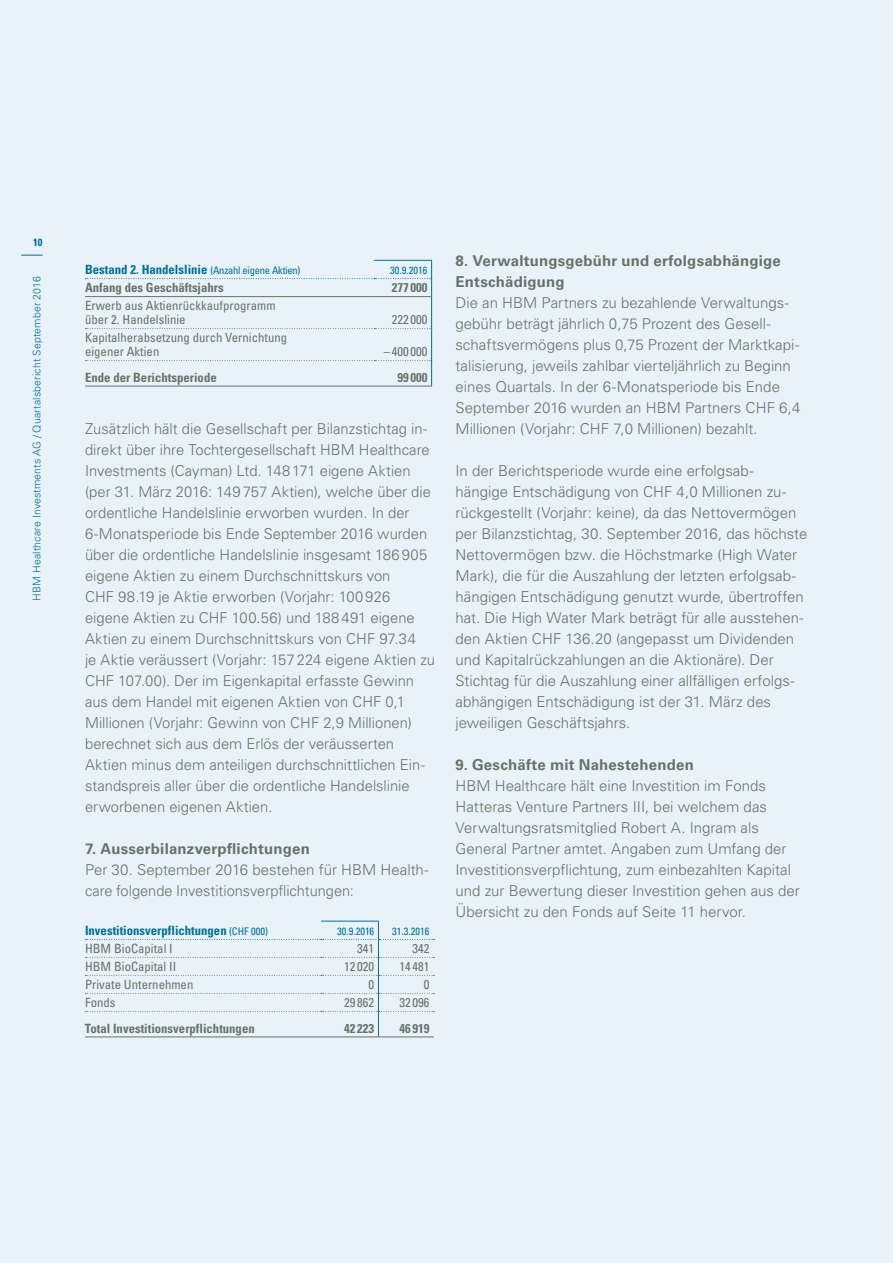
<style>
.page{position:relative;width:893px;height:1263px;background:#e9f2f8}
.page>*{position:absolute;margin:0;border:0;box-sizing:border-box;transform-origin:0 0}
.t1{font:300 15px/21px "Univers LT Std";color:#68726a}
.t2{font:700 15px/21px "Univers LT Std";letter-spacing:.015em;color:#68726a}
.t3{font:condensed 12.75px/14.2px "Univers LT Std";color:#68726a}
.t4{font:700 condensed 12.75px "Univers LT Std";color:#68726a}
.t5{font:700 condensed 12.75px "Univers LT Std";color:#006f95}
.t6{font:300 10.5px "Univers LT Std";letter-spacing:.015em;color:#006f95}
.t7{font:condensed 10.5px "Univers LT Std";color:#006f95}
.t8{font:700 condensed 10.5px "Univers LT Std";color:#006f95}
.s1{font-weight:400;font-size:10.5px}
</style>
<div class="page">
<svg style="left:21px;top:255px;width:22px;height:1px"></svg>
<hr style="left:85px;top:386px;width:289px;height:1px;background:#68726a">
<hr style="left:374px;top:386px;width:58px;height:1px;background:#68726a">
<hr style="left:374px;top:260px;width:58px;height:1px;background:#006f95">
<hr style="left:431px;top:297px;width:1px;height:32px;background:#006f95">
<hr style="left:431px;top:329px;width:1px;height:32px;background:#006f95">
<svg style="left:85px;top:360px;width:347px;height:26px"></svg>
<svg style="left:85px;top:261px;width:347px;height:36px"></svg>
<svg style="left:85px;top:328px;width:347px;height:1px"></svg>
<hr style="left:85px;top:1036px;width:236px;height:1px;background:#68726a">
<hr style="left:321px;top:1036px;width:57px;height:1px;background:#68726a">
<hr style="left:378px;top:1036px;width:56px;height:1px;background:#68726a">
<svg style="left:85px;top:921px;width:349px;height:115px"></svg>
<p class="t8" style="left:33px;top:236px;width:11px">10</p>
<p class="t6" style="left:30px;top:601px;width:326px;rotate:-90deg">HBM Healthcare Investments AG / Quartalsbericht September 2016</p>
<p class="t5" style="left:85px;top:262px;width:217px">Bestand 2. Handelslinie <span class="s1">(Anzahl eigene Aktien)</span></p>
<p class="t7" style="left:390px;top:264px;width:39px">30.9.2016</p>
<p class="t4" style="left:85px;top:280px;width:140px">Anfang des Geschäftsjahrs</p>
<p class="t4" style="left:392px;top:280px;width:37px">277 000</p>
<p class="t3" style="left:85px;top:298px;width:192px">Erwerb aus Aktienrückkaufprogramm über 2. Handelslinie</p>
<p class="t3" style="left:392px;top:312px;width:37px">222 000</p>
<p class="t3" style="left:85px;top:330px;width:204px">Kapitalherabsetzung durch Vernichtung eigener Aktien</p>
<p class="t3" style="left:384px;top:344px;width:45px">– 400 000</p>
<p class="t4" style="left:85px;top:369px;width:133px">Ende der Berichtsperiode</p>
<p class="t4" style="left:397px;top:369px;width:31px">99 000</p>
<p class="t1" style="left:85px;top:418px;width:352px">Zusätzlich hält die Gesellschaft per Bilanzstichtag in&shy;direkt über ihre Tochtergesellschaft HBM Healthcare Investments (Cayman) Ltd. 148171 eigene Aktien (per 31. März 2016: 149757 Aktien), welche über die ordentliche Handelslinie erworben wurden. In der 6-Monatsperiode bis Ende September 2016 wurden über die ordentliche Handelslinie insgesamt 186905 eigene Aktien zu einem Durchschnittskurs von<br>CHF 98.19 je Aktie erworben (Vorjahr: 100926 eigene Aktien zu CHF 100.56) und 188491 eigene Aktien zu einem Durchschnittskurs von CHF 97.34<br>je Aktie veräussert (Vorjahr: 157224 eigene Aktien zu CHF 107.00). Der im Eigenkapital erfasste Gewinn aus dem Handel mit eigenen Aktien von CHF 0,1<br>Millionen (Vorjahr: Gewinn von CHF 2,9 Millionen) berechnet sich aus dem Erlös der veräusserten Aktien minus dem anteiligen durchschnittlichen Ein&shy;standspreis aller über die ordentliche Handelslinie erworbenen eigenen Aktien.</p>
<p class="t2" style="left:85px;top:838px;width:226px">7. Ausserbilanzverpflichtungen</p>
<p class="t1" style="left:85px;top:859px;width:345px">Per 30. September 2016 bestehen für HBM Health&shy;care folgende Investitionsverpflichtungen:</p>
<p class="t5" style="left:85px;top:923px;width:185px">Investitionsverpflichtungen <span class="s1">(CHF 000)</span></p>
<p class="t7" style="left:337px;top:925px;width:38px">30.9.2016</p>
<p class="t7" style="left:392px;top:925px;width:39px">31.3.2016</p>
<p class="t3" style="left:85px;top:941px;width:89px">HBM BioCapital I</p>
<p class="t3" style="left:357px;top:941px;width:18px">341</p>
<p class="t3" style="left:412px;top:941px;width:18px">342</p>
<p class="t3" style="left:85px;top:959px;width:93px">HBM BioCapital II</p>
<p class="t3" style="left:344px;top:959px;width:31px">12 020</p>
<p class="t3" style="left:400px;top:959px;width:31px">14 481</p>
<p class="t3" style="left:85px;top:977px;width:110px">Private Unternehmen</p>
<p class="t3" style="left:368px;top:977px;width:7px">0</p>
<p class="t3" style="left:424px;top:977px;width:7px">0</p>
<p class="t3" style="left:85px;top:995px;width:32px">Fonds</p>
<p class="t3" style="left:344px;top:995px;width:31px">29 862</p>
<p class="t3" style="left:400px;top:995px;width:31px">32 096</p>
<p class="t4" style="left:85px;top:1020px;width:171px">Total Investitionsverpflichtungen</p>
<p class="t4" style="left:344px;top:1020px;width:31px">42 223</p>
<p class="t4" style="left:399px;top:1020px;width:31px">46 919</p>
<p class="t2" style="left:455px;top:250px;width:327px">8. Verwaltungsgebühr und erfolgsabhängige<br>Entschädigung</p>
<p class="t1" style="left:455px;top:292px;width:346px">Die an HBM Partners zu bezahlende Verwaltungs&shy;gebühr beträgt jährlich 0,75 Prozent des Gesell&shy;schaftsvermögens plus 0,75 Prozent der Marktkapi&shy;talisierung, jeweils zahlbar vierteljährlich zu Beginn eines Quartals. In der 6-Monatsperiode bis Ende September 2016 wurden an HBM Partners CHF 6,4<br>Millionen (Vorjahr: CHF 7,0 Millionen) bezahlt.</p>
<p class="t1" style="left:455px;top:460px;width:353px">In der Berichtsperiode wurde eine erfolgsab&shy;hängige Entschädigung von CHF 4,0 Millionen zu&shy;rückgestellt (Vorjahr: keine), da das Nettovermögen per Bilanzstichtag, 30. September 2016, das höchste Nettovermögen bzw. die Höchstmarke (High Water Mark), die für die Auszahlung der letzten erfolgsab&shy;hängigen Entschädigung genutzt wurde, übertroffen hat. Die High Water Mark beträgt für alle ausstehen&shy;den Aktien CHF 136.20 (angepasst um Dividenden und Kapitalrückzahlungen an die Aktionäre). Der Stichtag für die Auszahlung einer allfälligen erfolgs&shy;abhängigen Entschädigung ist der 31. März des jeweiligen Geschäftsjahrs.</p>
<p class="t2" style="left:455px;top:754px;width:240px">9. Geschäfte mit Nahestehenden</p>
<p class="t1" style="left:455px;top:775px;width:346px">HBM Healthcare hält eine Investition im Fonds Hatteras Venture Partners III, bei welchem das Verwaltungsratsmitglied Robert A. Ingram als General Partner amtet. Angaben zum Umfang der Investitionsverpflichtung, zum einbezahlten Kapital und zur Bewertung dieser Investition gehen aus der Übersicht zu den Fonds auf Seite 11 hervor.</p>
</div>
